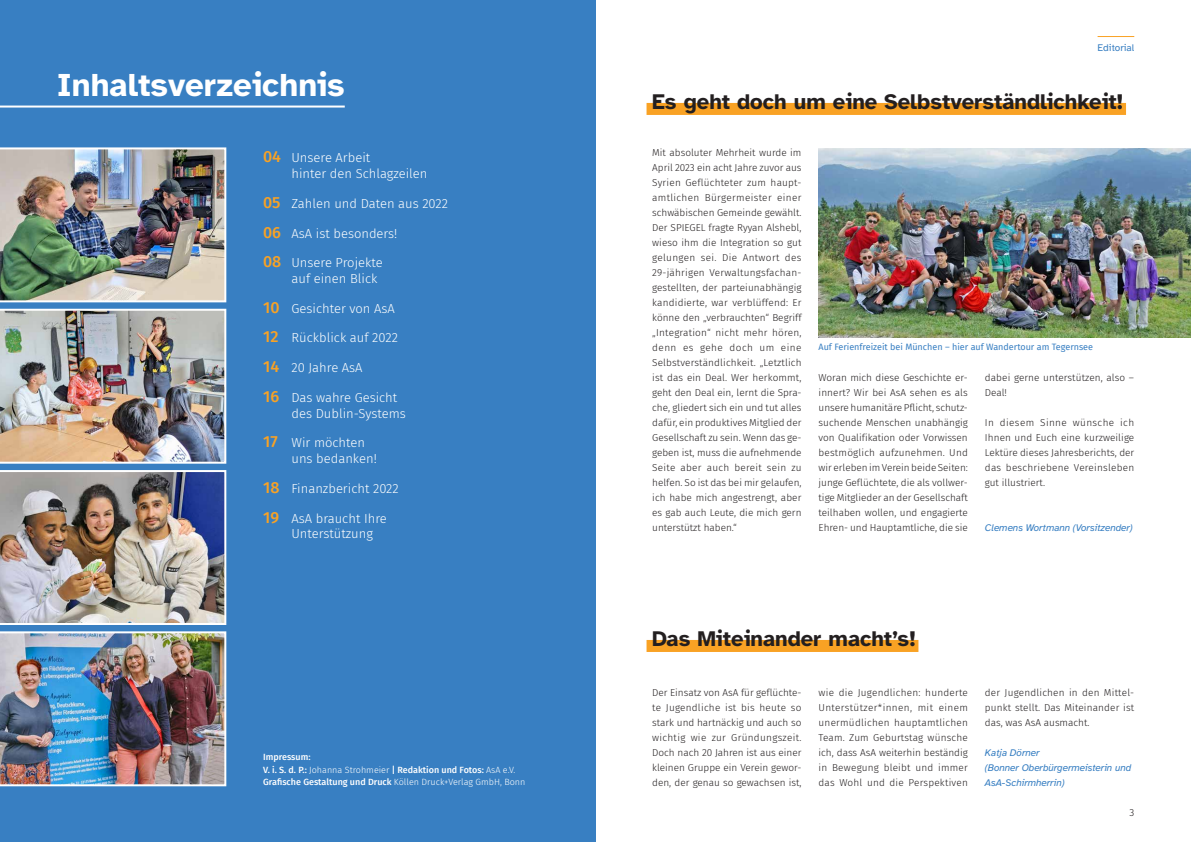
<style>
.page{position:relative;width:1191px;height:842px;background:#fff}
.page>*{position:absolute;margin:0;border:0;box-sizing:border-box;transform-origin:0 0}
.t1{font:700 33px "Atkinson Hyperlegible";color:#fff}
.t2{font:700 22px "Atkinson Hyperlegible";color:#231f20}
.t3{font:300 13px/15.6px "Fira Sans";color:#fff}
.t4{font:300 10px/15px "Fira Sans";color:#231f20;text-align:justify}
.t5{font:italic 10px/15px "Atkinson Hyperlegible";letter-spacing:-.01em;color:#387fc2}
.t6{font:10px "Atkinson Hyperlegible";color:#387fc2}
.t7{font:500 9px/12.4px "Fira Sans";color:#fff}
.t8{font:9px "Fira Sans";color:#387fc2}
.s1{font-weight:500;font-size:16px;color:#f9a224}
.s2{font-weight:300}
</style>
<div class="page">
<img style="left:818px;top:149px;width:373px;height:188px">
<div style="left:646px;top:103px;width:480px;height:12px;background:#f9a224"></div>
<div style="left:646px;top:640px;width:272px;height:12px;background:#f9a224"></div>
<hr style="left:1097px;top:36px;width:37px;height:1px;background:#f9a224">
<div style="left:0;top:0;width:595px;height:842px;background:#387fc2"></div>
<hr style="left:0;top:106px;width:345px;height:2px;background:#fff">
<img style="left:0;top:147px;width:227px;height:640px">
<h1 class="t1" style="left:57px;top:66px;width:289px">Inhaltsverzeichnis</h1>
<h3 class="t3" style="left:291px;top:150px;width:137px;text-indent:-28px"><span class="s1">04</span> Unsere Arbeit<br>hinter den Schlagzeilen</h3>
<h3 class="t3" style="left:263px;top:195px;width:186px"><span class="s1">05</span> Zahlen und Daten aus 2022</h3>
<h3 class="t3" style="left:263px;top:225px;width:136px"><span class="s1">06</span> AsA ist besonders!</h3>
<h3 class="t3" style="left:291px;top:255px;width:93px;text-indent:-28px"><span class="s1">08</span> Unsere Projekte auf einen Blick</h3>
<h3 class="t3" style="left:263px;top:300px;width:133px"><span class="s1">10</span> Gesichter von AsA</h3>
<h3 class="t3" style="left:263px;top:330px;width:136px"><span class="s1">12</span> Rückblick auf 2022</h3>
<h3 class="t3" style="left:263px;top:360px;width:101px"><span class="s1">14</span> 20 Jahre AsA</h3>
<h3 class="t3" style="left:291px;top:390px;width:116px;text-indent:-28px"><span class="s1">16</span> Das wahre Gesicht des Dublin-Systems</h3>
<h3 class="t3" style="left:291px;top:435px;width:87px;text-indent:-28px"><span class="s1">17</span> Wir möchten uns bedanken!</h3>
<h3 class="t3" style="left:263px;top:480px;width:137px"><span class="s1">18</span> Finanzbericht 2022</h3>
<h3 class="t3" style="left:291px;top:510px;width:97px;text-indent:-28px"><span class="s1">19</span> AsA braucht Ihre<br>Unterstützung</h3>
<p class="t7" style="left:263px;top:751px;width:264px">Impressum:<br>V. i. S. d. P.: <span class="s2">Johanna Strohmeier</span> | Redaktion und Fotos: <span class="s2">AsA e.V.<br></span>Grafische Gestaltung und Druck <span class="s2">Köllen Druck+Verlag GmbH, Bonn</span></p>
<p class="t6" style="left:1097px;top:42px;width:38px">Editorial</p>
<h2 class="t2" style="left:652px;top:89px;width:472px">Es geht doch um eine Selbstverständlichkeit!</h2>
<p class="t4" style="left:652px;top:145px;width:151px">Mit absoluter Mehrheit wurde im April 2023 ein acht Jahre zuvor aus Syrien Geflüchteter zum haupt&shy;amtlichen Bürgermeister einer schwäbischen Gemeinde gewählt.<br>Der SPIEGEL fragte Ryyan Alshebl, wieso ihm die Integration so gut gelungen sei. Die Antwort des 29-jährigen Verwaltungsfachan&shy;gestellten, der parteiunabhängig kandidierte, war verblüffend: Er könne den „verbrauchten“ Begriff „Integration“ nicht mehr hören, denn es gehe doch um eine Selbstverständlichkeit. „Letztlich ist das ein Deal. Wer herkommt, geht den Deal ein, lernt die Spra&shy;che, gliedert sich ein und tut alles dafür, ein produktives Mitglied der Gesellschaft zu sein. Wenn das ge&shy;geben ist, muss die aufnehmende Seite aber auch bereit sein zu helfen. So ist das bei mir gelaufen, ich habe mich angestrengt, aber es gab auch Leute, die mich gern unterstützt haben.“</p>
<p class="t8" style="left:818px;top:340px;width:276px">Auf Ferienfreizeit bei München – hier auf Wandertour am Tegernsee</p>
<p class="t4" style="left:818px;top:370px;width:151px">Woran mich diese Geschichte er&shy;innert? Wir bei AsA sehen es als unsere humanitäre Pflicht, schutz&shy;suchende Menschen unabhängig von Qualifikation oder Vorwissen bestmöglich aufzunehmen. Und wir erleben im Verein beide Seiten: junge Geflüchtete, die als vollwer&shy;tige Mitglieder an der Gesellschaft teilhaben wollen, und engagierte Ehren- und Hauptamtliche, die sie</p>
<p class="t4" style="left:985px;top:370px;width:151px">dabei gerne unterstützen, also –<br>Deal!</p>
<p class="t4" style="left:985px;top:415px;width:151px">In diesem Sinne wünsche ich Ihnen und Euch eine kurzweilige Lektüre dieses Jahresberichts, der das beschriebene Vereinsleben gut illustriert.</p>
<p class="t5" style="left:985px;top:520px;width:149px">Clemens Wortmann (Vorsitzender)</p>
<h2 class="t2" style="left:652px;top:626px;width:265px">Das Miteinander macht’s!</h2>
<p class="t4" style="left:652px;top:685px;width:151px">Der Einsatz von AsA für geflüchte&shy;te Jugendliche ist bis heute so stark und hartnäckig und auch so wichtig wie zur Gründungszeit.<br>Doch nach 20 Jahren ist aus einer kleinen Gruppe ein Verein gewor&shy;den, der genau so gewachsen ist,</p>
<p class="t4" style="left:818px;top:685px;width:151px">wie die Jugendlichen: hunderte Unterstützer*innen, mit einem unermüdlichen hauptamtlichen Team. Zum Geburtstag wünsche ich, dass AsA weiterhin beständig in Bewegung bleibt und immer das Wohl und die Perspektiven</p>
<p class="t4" style="left:985px;top:685px;width:151px">der Jugendlichen in den Mittel&shy;punkt stellt. Das Miteinander ist das, was AsA ausmacht.</p>
<p class="t5" style="left:985px;top:745px;width:148px">Katja Dörner<br>(Bonner Oberbürgermeisterin und<br>AsA-Schirmherrin)</p>
<p class="t4" style="left:1129px;top:805px;width:6px">3</p>
</div>
